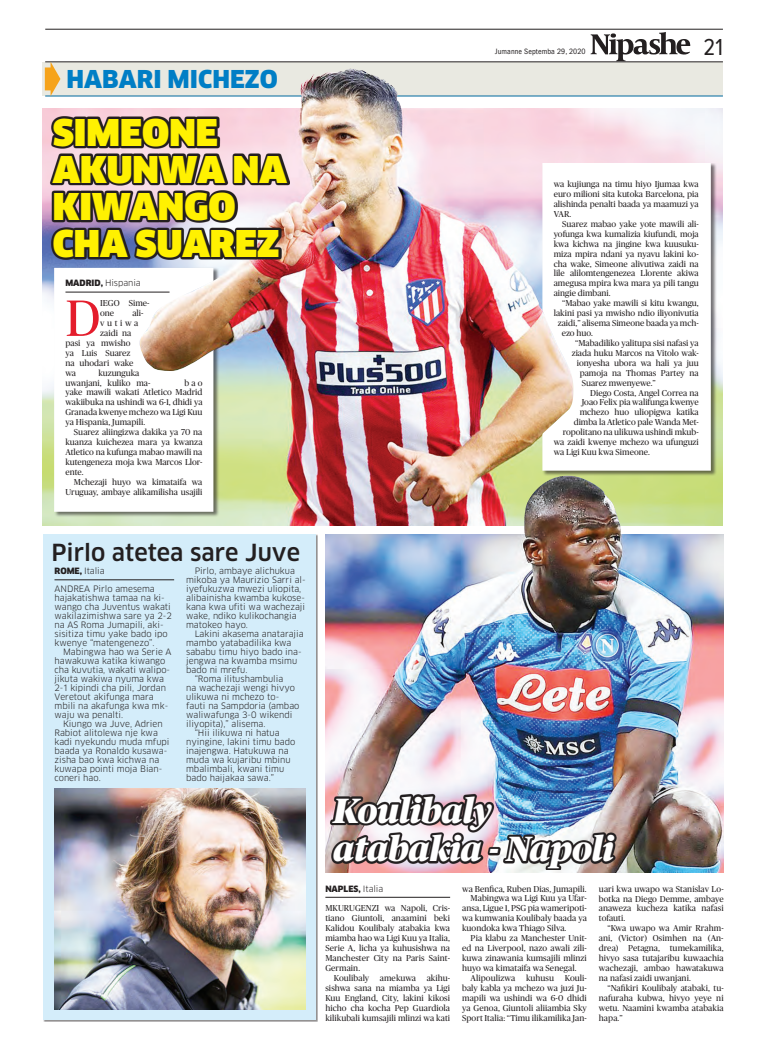
<style>
.page{position:relative;width:770px;height:1063px;background:#fff}
.page>*{position:absolute;margin:0;border:0;box-sizing:border-box;transform-origin:0 0}
.t1{font:51px "Publico";color:#e41d2c}
.t2{font:900 36px/37px "Clan LF";color:#fff101}
.t3{font:italic 900 35px/38px "Publico";color:#fff}
.t4{font:900 24px "Clan OSF";color:#007ec5}
.t5{font:24px "Proxima Nova Cond";color:#231f20}
.t6{font:500 23px "Clan LF";color:#231f20}
.t7{font:8.6px/9.9px "Publico";color:#231f20;text-align:justify}
.t8{font:8.6px/9px "Clan LF";color:#231f20}
.t9{font:8.5px "Clan";letter-spacing:-.005em;color:#231f20}
.t10{font:900 8.5px "Clan";letter-spacing:-.005em;color:#231f20}
.t11{font:condensed 8px "Franklin Gothic";letter-spacing:.01em;color:#231f20}
.s1{font-weight:900}
.s2{font-weight:400}
</style>
<div class="page">
<img style="left:43px;top:109px;width:680px;height:417px">
<img style="left:325px;top:534px;width:398px;height:339px">
<hr style="left:325px;top:897px;width:125px;height:1px;background:#231f20">
<div style="left:43px;top:534px;width:272px;height:486px;background:#d4edfa"></div>
<div style="left:54px;top:268px;width:165px;height:250px;background:#231f20;opacity:.6"></div>
<svg style="left:54px;top:268px;width:159px;height:244px"></svg>
<div style="left:542px;top:163px;width:174px;height:314px;background:#231f20;opacity:.6"></div>
<svg style="left:542px;top:163px;width:168px;height:308px"></svg>
<div style="left:42px;top:62px;width:681px;height:34px;background:#e9e9e1"></div>
<hr style="left:45px;top:29px;width:678px;height:1px;background:#231f20">
<hr style="left:45px;top:62px;width:678px;height:1px;background:#231f20">
<hr style="left:45px;top:96px;width:678px;height:1px;background:#00689e">
<svg style="left:590px;top:32px;width:100px;height:29px"></svg>
<svg style="left:45px;top:62px;width:15px;height:34px"></svg>
<hr style="left:54px;top:580px;width:120px;height:1px;background:#231f20">
<hr style="left:65px;top:292px;width:104px;height:1px;background:#231f20">
<img style="left:54px;top:789px;width:252px;height:220px">
<img style="left:330px;top:794px;width:286px;height:76px">
<img style="left:138px;top:69px;width:435px;height:386px">
<svg style="left:50px;top:116px;width:240px;height:144px;fill:#231f20"></svg>
<img style="left:522px;top:476px;width:101px;height:95px">
<h3 class="t4" style="left:66px;top:66px;width:213px">HABARI MICHEZO</h3>
<h2 class="t2" style="left:53px;top:114px;width:235px">SIMEONE<br>AKUNWA NA<br>KIWANGO<br>CHA SUAREZ</h2>
<p class="t9" style="left:65px;top:279px;width:77px"><span class="s1">MADRID,</span> Hispania</p>
<h1 class="t1" style="left:65px;top:290px;width:36px">D</h1>
<p class="t7" style="left:100px;top:298px;width:51px">IEGO Sime&shy;one</p>
<p class="t7" style="left:132px;top:308px;width:13px">ali-</p>
<p class="t7" style="left:100px;top:318px;width:40px">vutiwa</p>
<p class="t7" style="left:100px;top:328px;width:33px">zaidi na</p>
<p class="t7" style="left:65px;top:338px;width:67px">pasi ya mwisho</p>
<p class="t7" style="left:65px;top:348px;width:66px">ya Luis Suarez</p>
<p class="t7" style="left:65px;top:358px;width:70px">na uhodari wake</p>
<p class="t7" style="left:65px;top:368px;width:12px">wa</p>
<p class="t7" style="left:65px;top:368px;width:87px;text-indent:33px">kuzunguka uwanjani, kuliko ma-</p>
<p class="t7" style="left:65px;top:378px;width:139px;text-indent:119px">bao yake mawili wakati Atletico Madrid wakiibuka na ushindi wa 6-1, dhidi ya Granada kwenye mchezo wa Ligi Kuu ya Hispania, Jumapili.</p>
<p class="t7" style="left:65px;top:427px;width:138px;text-indent:9px">Suarez aliingizwa dakika ya 70 na kuanza kuichezea mara ya kwanza Atletico na kufunga mabao mawili na kutengeneza moja kwa Marcos Llor&shy;ente.</p>
<p class="t7" style="left:65px;top:477px;width:138px;text-align:right">Mchezaji huyo wa kimataifa wa<br>Uruguay, ambaye alikamilisha usajili</p>
<h3 class="t6" style="left:51px;top:540px;width:250px">Pirlo atetea sare Juve</h3>
<p class="t9" style="left:54px;top:566px;width:52px"><span class="s1">ROME,</span> Italia</p>
<p class="t8" style="left:54px;top:584px;width:119px">ANDREA Pirlo amesema hajakatishwa tamaa na ki&shy;wango cha Juventus wakati wakilazimishwa sare ya 2-2 na AS Roma Jumapili, aki&shy;sisitiza timu yake bado ipo kwenye “matengenezo”.</p>
<p class="t8" style="left:54px;top:647px;width:119px;text-indent:9px">Mabingwa hao wa Serie A hawakuwa katika kiwango cha kuvutia, wakati walipo&shy;jikuta wakiwa nyuma kwa<br>2-1 kipindi cha pili, Jordan<br>Veretout akifunga mara mbili na akafunga kwa mk&shy;waju wa penalti.</p>
<p class="t8" style="left:54px;top:719px;width:116px;text-indent:9px">Kiungo wa Juve, Adrien<br>Rabiot alitolewa nje kwa kadi nyekundu muda mfupi baada ya Ronaldo kusawa&shy;zisha bao kwa kichwa na kuwapa pointi moja Bian&shy;coneri hao.</p>
<p class="t8" style="left:186px;top:566px;width:121px;text-indent:9px">Pirlo, ambaye alichukua mikoba ya Maurizio Sarri al&shy;iyefukuzwa mwezi uliopita, alibainisha kwamba kukose&shy;kana kwa ufiti wa wachezaji wake, ndiko kulikochangia matokeo hayo.</p>
<p class="t8" style="left:195px;top:629px;width:110px">Lakini akasema anatarajia</p>
<p class="t8" style="left:186px;top:638px;width:107px">mambo yatabadilika kwa</p>
<p class="t8" style="left:186px;top:647px;width:117px">sababu timu hiyo bado ina-</p>
<p class="t8" style="left:186px;top:656px;width:113px">jengwa na kwamba msimu</p>
<p class="t8" style="left:186px;top:665px;width:63px">bado ni mrefu.</p>
<p class="t8" style="left:195px;top:674px;width:90px">“Roma ilitushambulia</p>
<p class="t8" style="left:186px;top:683px;width:110px">na wachezaji wengi hivyo</p>
<p class="t8" style="left:186px;top:692px;width:95px">ulikuwa ni mchezo to-</p>
<p class="t8" style="left:186px;top:701px;width:115px">fauti na Sampdoria (ambao</p>
<p class="t8" style="left:186px;top:710px;width:108px">waliwafunga 3-0 wikendi</p>
<p class="t8" style="left:186px;top:719px;width:81px">iliyopita),” alisema.</p>
<p class="t8" style="left:195px;top:728px;width:86px">“Hii ilikuwa ni hatua</p>
<p class="t8" style="left:186px;top:737px;width:111px">nyingine, lakini timu bado</p>
<p class="t8" style="left:186px;top:746px;width:104px">inajengwa. Hatukuwa na</p>
<p class="t8" style="left:186px;top:755px;width:106px">muda wa kujaribu mbinu</p>
<p class="t8" style="left:186px;top:764px;width:99px">mbalimbali, kwani timu</p>
<p class="t8" style="left:186px;top:773px;width:89px">bado haijakaa sawa.”</p>
<p class="t11" style="left:495px;top:47px;width:92px">Jumanne Septemba 29, 2020</p>
<h3 class="t5" style="left:703px;top:36px;width:21px">21</h3>
<p class="t7" style="left:553px;top:179px;width:146px">wa kujiunga na timu hiyo Ijumaa kwa euro milioni sita kutoka Barcelona, pia alishinda penalti baada ya maamuzi ya VAR.</p>
<p class="t7" style="left:553px;top:219px;width:147px;text-indent:9px">Suarez mabao yake yote mawili ali&shy;yofunga kwa kumalizia kiufundi, moja kwa kichwa na jingine kwa kuusuku&shy;miza mpira ndani ya nyavu lakini ko&shy;cha wake, Simeone alivutiwa zaidi na lile alilomtengenezea Llorente akiwa amegusa mpira kwa mara ya pili tangu aingie dimbani.</p>
<p class="t7" style="left:562px;top:298px;width:138px">“Mabao yake mawili si kitu kwangu,</p>
<p class="t7" style="left:553px;top:308px;width:146px">lakini pasi ya mwisho ndio iliyonivutia</p>
<p class="t7" style="left:557px;top:318px;width:142px">zaidi,” alisema Simeone baada ya mch-</p>
<p class="t7" style="left:561px;top:328px;width:33px">ezo huo.</p>
<p class="t7" style="left:575px;top:338px;width:125px">“Mabadiliko yalitupa sisi nafasi ya</p>
<p class="t7" style="left:571px;top:348px;width:128px">ziada huku Marcos na Vitolo wak-</p>
<p class="t7" style="left:576px;top:358px;width:124px">ionyesha ubora wa hali ya juu</p>
<p class="t7" style="left:579px;top:368px;width:120px">pamoja na Thomas Partey na</p>
<p class="t7" style="left:581px;top:378px;width:76px">Suarez mwenyewe.”</p>
<p class="t7" style="left:590px;top:388px;width:110px">Diego Costa, Angel Correa na</p>
<p class="t7" style="left:581px;top:398px;width:118px">Joao Felix pia walifunga kwenye</p>
<p class="t7" style="left:579px;top:407px;width:120px">mchezo huo uliopigwa katika</p>
<p class="t7" style="left:573px;top:417px;width:126px">dimba la Atletico pale Wanda Met-</p>
<p class="t7" style="left:562px;top:427px;width:138px">ropolitano na ulikuwa ushindi mkub-</p>
<p class="t7" style="left:553px;top:437px;width:147px">wa zaidi kwenye mchezo wa ufunguzi</p>
<p class="t7" style="left:553px;top:447px;width:98px">wa Ligi Kuu kwa Simeone.</p>
<h3 class="t3" style="left:333px;top:791px;width:282px">Koulibaly atabakia - Napoli</h3>
<p class="t10" style="left:325px;top:884px;width:59px">NAPLES, <span class="s2">Italia</span></p>
<p class="t7" style="left:325px;top:903px;width:126px">MKURUGENZI wa Napoli, Cris&shy;tiano Giuntoli, anaamini beki Kalidou Koulibaly atabakia kwa miamba hao wa Ligi Kuu ya Italia, Serie A, licha ya kuhusishwa na Manchester City na Paris Saint-Germain.</p>
<p class="t7" style="left:325px;top:973px;width:126px;text-indent:9px">Koulibaly amekuwa akihu&shy;sishwa sana na miamba ya Ligi Kuu England, City, lakini kikosi hicho cha kocha Pep Guardiola kilikubali kumsajili mlinzi wa kati</p>
<p class="t7" style="left:462px;top:884px;width:126px">wa Benfica, Ruben Dias, Jumapili.</p>
<p class="t7" style="left:470px;top:894px;width:118px">Mabingwa wa Ligi Kuu ya Ufar-</p>
<p class="t7" style="left:462px;top:903px;width:126px">ansa, Ligue 1, PSG pia wameripoti-</p>
<p class="t7" style="left:462px;top:913px;width:126px">wa kumwania Koulibaly baada ya</p>
<p class="t7" style="left:462px;top:923px;width:106px">kuondoka kwa Thiago Silva.</p>
<p class="t7" style="left:470px;top:933px;width:118px">Pia klabu za Manchester Unit-</p>
<p class="t7" style="left:462px;top:943px;width:126px">ed na Liverpool, nazo awali zili-</p>
<p class="t7" style="left:462px;top:953px;width:126px">kuwa zinawania kumsajili mlinzi</p>
<p class="t7" style="left:462px;top:963px;width:116px">huyo wa kimataifa wa Senegal.</p>
<p class="t7" style="left:470px;top:973px;width:46px">Alipoulizwa</p>
<p class="t7" style="left:526px;top:973px;width:29px">kuhusu</p>
<p class="t7" style="left:462px;top:973px;width:126px;text-indent:103px">Kouli&shy;baly kabla ya mchezo wa juzi Ju&shy;mapili wa ushindi wa 6-0 dhidi ya Genoa, Giuntoli aliiambia Sky Sport Italia: “Timu ilikamilika Jan-</p>
<p class="t7" style="left:599px;top:884px;width:126px">uari kwa uwapo wa Stanislav Lo&shy;botka na Diego Demme, ambaye anaweza kucheza katika nafasi tofauti.</p>
<p class="t7" style="left:599px;top:923px;width:126px;text-indent:9px">“Kwa uwapo wa Amir Rrahm&shy;ani, (Victor) Osimhen na (An&shy;drea) Petagna, tumekamilika, hivyo sasa tutajaribu kuwaachia wachezaji, ambao hawatakuwa na nafasi zaidi uwanjani.</p>
<p class="t7" style="left:599px;top:983px;width:126px;text-indent:9px">“Nafikiri Koulibaly atabaki, tu&shy;nafuraha kubwa, hivyo yeye ni wetu. Naamini kwamba atabakia hapa.”</p>
</div>
